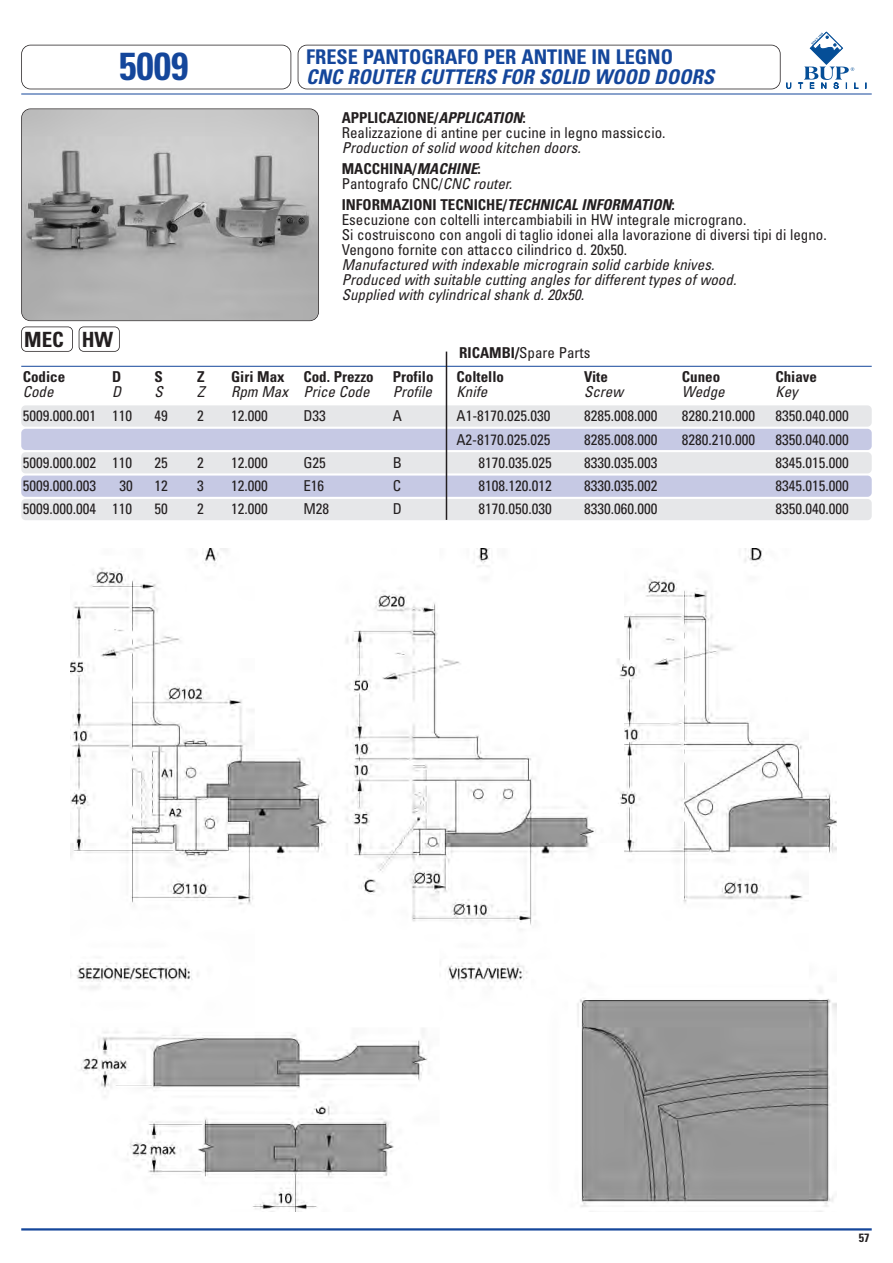
<style>
.page{position:relative;width:893px;height:1263px;background:#fff}
.page>*{position:absolute;margin:0;border:0;box-sizing:border-box;transform-origin:0 0}
.t1{font:700 condensed 39px "Univers";color:#14469b}
.t2{font:700 condensed 21px "Univers";color:#231f20}
.t3{font:italic 700 condensed 20.25px "Univers";color:#14469b}
.t4{font:700 condensed 20.25px "Univers";color:#14469b}
.t5{font:condensed 15px/15px "Univers";color:#231f20}
.t6{font:italic condensed 15px/15px "Univers";color:#231f20}
.t7{font:700 condensed 15px/21px "Univers";color:#231f20}
.t8{font:700 condensed 12px "Univers";color:#231f20}
.s1{font-weight:700}
.s2{font-weight:700;font-style:italic}
.s3{font-weight:700;font-style:normal}
.s4{font-weight:400}
.s5{font-weight:400;font-style:italic}
.s6{font-style:italic}
</style>
<div class="page">
<img style="left:71px;top:549px;width:765px;height:662px">
<div style="left:21px;top:326px;width:52px;height:26px;border:2px solid #231f20;border-radius:5px"></div>
<div style="left:21px;top:45px;width:270px;height:44px;border:2px solid #231f20;border-radius:9px"></div>
<div style="left:298px;top:45px;width:483px;height:44px;border:2px solid #231f20;border-radius:9px"></div>
<hr style="left:21px;top:94px;width:851px;height:1px;background:#14469b">
<hr style="left:21px;top:366px;width:851px;height:1px;background:#14469b">
<hr style="left:21px;top:1228px;width:851px;height:2px;background:#14469b">
<div style="left:79px;top:326px;width:41px;height:26px;border:2px solid #231f20;border-radius:5px"></div>
<img style="left:22px;top:109px;width:296px;height:211px;border-radius:9px">
<div style="left:21px;top:108px;width:298px;height:213px;border:2px solid #231f20;border-radius:9px"></div>
<div style="left:21px;top:405px;width:851px;height:22px;background:#e6e7e9;border-radius:4px"></div>
<div style="left:21px;top:429px;width:851px;height:21px;background:#c6c9e4;border-radius:4px"></div>
<div style="left:21px;top:452px;width:851px;height:21px;background:#e6e7e9;border-radius:4px"></div>
<div style="left:21px;top:476px;width:851px;height:21px;background:#c6c9e4;border-radius:4px"></div>
<div style="left:21px;top:499px;width:851px;height:21px;background:#e6e7e9;border-radius:4px"></div>
<svg style="left:786px;top:83px;width:5px;height:6px"></svg>
<svg style="left:798px;top:32px;width:60px;height:57px"></svg>
<hr style="left:446px;top:352px;width:1px;height:168px;background:#231f20">
<h1 class="t1" style="left:119px;top:52px;width:71px">5009</h1>
<h3 class="t4" style="left:306px;top:49px;width:368px">FRESE PANTOGRAFO PER ANTINE IN LEGNO</h3>
<h3 class="t3" style="left:306px;top:69px;width:409px">CNC ROUTER CUTTERS FOR SOLID WOOD DOORS</h3>
<p class="t5" style="left:342px;top:111px;width:325px"><span class="s1">APPLICAZIONE/</span><span class="s2">APPLICATION</span><span class="s1">:<br></span>Realizzazione di antine per cucine in legno massiccio.</p>
<p class="t6" style="left:342px;top:138px;width:241px;line-height:21px">Production of solid wood kitchen doors.<br><span class="s3">MACCHINA/</span><span class="s1">MACHINE</span><span class="s3">:</span></p>
<p class="t7" style="left:342px;top:174px;width:335px"><span class="s4">Pantografo CNC/</span><span class="s5">CNC router.<br></span>INFORMAZIONI TECNICHE/<span class="s6">TECHNICAL INFORMATION</span>:</p>
<p class="t5" style="left:342px;top:213px;width:487px">Esecuzione con coltelli intercambiabili in HW integrale micrograno.<br>Si costruiscono con angoli di taglio idonei alla lavorazione di diversi tipi di legno.<br>Vengono fornite con attacco cilindrico d. 20x50.</p>
<p class="t6" style="left:342px;top:258px;width:396px">Manufactured with indexable micrograin solid carbide knives.<br>Produced with suitable cutting angles for different types of wood.<br>Supplied with cylindrical shank d. 20x50.</p>
<h2 class="t2" style="left:24px;top:332px;width:90px">MEC HW</h2>
<p class="t7" style="left:23px;top:368px;width:44px">Codice</p>
<p class="t7" style="left:112px;top:368px;width:11px">D</p>
<p class="t7" style="left:155px;top:368px;width:10px">S</p>
<p class="t7" style="left:197px;top:368px;width:9px">Z</p>
<p class="t7" style="left:231px;top:368px;width:144px">Giri Max Cod. Prezzo</p>
<p class="t7" style="left:393px;top:368px;width:42px">Profilo</p>
<p class="t7" style="left:456px;top:368px;width:49px">Coltello</p>
<p class="t7" style="left:584px;top:368px;width:25px">Vite</p>
<p class="t7" style="left:682px;top:368px;width:40px">Cuneo</p>
<p class="t7" style="left:775px;top:368px;width:43px">Chiave</p>
<p class="t6" style="left:23px;top:386px;width:32px">Code</p>
<p class="t6" style="left:112px;top:386px;width:11px">D</p>
<p class="t6" style="left:155px;top:386px;width:10px">S</p>
<p class="t6" style="left:197px;top:386px;width:9px">Z</p>
<p class="t6" style="left:231px;top:386px;width:140px">Rpm Max Price Code</p>
<p class="t6" style="left:393px;top:386px;width:41px">Profile</p>
<p class="t6" style="left:456px;top:386px;width:32px">Knife</p>
<p class="t6" style="left:584px;top:386px;width:41px">Screw</p>
<p class="t6" style="left:682px;top:386px;width:44px">Wedge</p>
<p class="t6" style="left:775px;top:386px;width:24px">Key</p>
<p class="t5" style="left:23px;top:410px;width:111px">5009.000.001 110</p>
<p class="t5" style="left:155px;top:410px;width:15px">49</p>
<p class="t5" style="left:197px;top:410px;width:8px">2</p>
<p class="t5" style="left:231px;top:410px;width:38px">12.000</p>
<p class="t5" style="left:303px;top:410px;width:24px">D33</p>
<p class="t5" style="left:393px;top:410px;width:11px">A</p>
<p class="t5" style="left:456px;top:410px;width:96px">A1-8170.025.030</p>
<p class="t5" style="left:584px;top:410px;width:75px">8285.008.000</p>
<p class="t5" style="left:682px;top:410px;width:75px">8280.210.000</p>
<p class="t5" style="left:775px;top:410px;width:75px">8350.040.000</p>
<p class="t5" style="left:456px;top:433px;width:96px">A2-8170.025.025</p>
<p class="t5" style="left:584px;top:433px;width:75px">8285.008.000</p>
<p class="t5" style="left:682px;top:433px;width:75px">8280.210.000</p>
<p class="t5" style="left:775px;top:433px;width:75px">8350.040.000</p>
<p class="t5" style="left:23px;top:456px;width:111px">5009.000.002 110</p>
<p class="t5" style="left:155px;top:456px;width:15px">25</p>
<p class="t5" style="left:197px;top:456px;width:8px">2</p>
<p class="t5" style="left:231px;top:456px;width:38px">12.000</p>
<p class="t5" style="left:303px;top:456px;width:24px">G25</p>
<p class="t5" style="left:393px;top:456px;width:11px">B</p>
<p class="t5" style="left:478px;top:456px;width:75px">8170.035.025</p>
<p class="t5" style="left:584px;top:456px;width:75px">8330.035.003</p>
<p class="t5" style="left:775px;top:456px;width:75px">8345.015.000</p>
<p class="t5" style="left:23px;top:480px;width:75px">5009.000.003</p>
<p class="t5" style="left:119px;top:480px;width:15px">30</p>
<p class="t5" style="left:155px;top:480px;width:15px">12</p>
<p class="t5" style="left:197px;top:480px;width:8px">3</p>
<p class="t5" style="left:231px;top:480px;width:38px">12.000</p>
<p class="t5" style="left:303px;top:480px;width:22px">E16</p>
<p class="t5" style="left:393px;top:480px;width:10px">C</p>
<p class="t5" style="left:478px;top:480px;width:75px">8108.120.012</p>
<p class="t5" style="left:584px;top:480px;width:75px">8330.035.002</p>
<p class="t5" style="left:775px;top:480px;width:75px">8345.015.000</p>
<p class="t5" style="left:23px;top:503px;width:111px">5009.000.004 110</p>
<p class="t5" style="left:155px;top:503px;width:15px">50</p>
<p class="t5" style="left:197px;top:503px;width:8px">2</p>
<p class="t5" style="left:231px;top:503px;width:38px">12.000</p>
<p class="t5" style="left:303px;top:503px;width:27px">M28</p>
<p class="t5" style="left:393px;top:503px;width:11px">D</p>
<p class="t5" style="left:478px;top:503px;width:75px">8170.050.030</p>
<p class="t5" style="left:584px;top:503px;width:75px">8330.060.000</p>
<p class="t5" style="left:775px;top:503px;width:75px">8350.040.000</p>
<p class="t5" style="left:459px;top:347px;width:133px"><span class="s1">RICAMBI/</span>Spare Parts</p>
<p class="t8" style="left:859px;top:1233px;width:12px">57</p>
</div>
